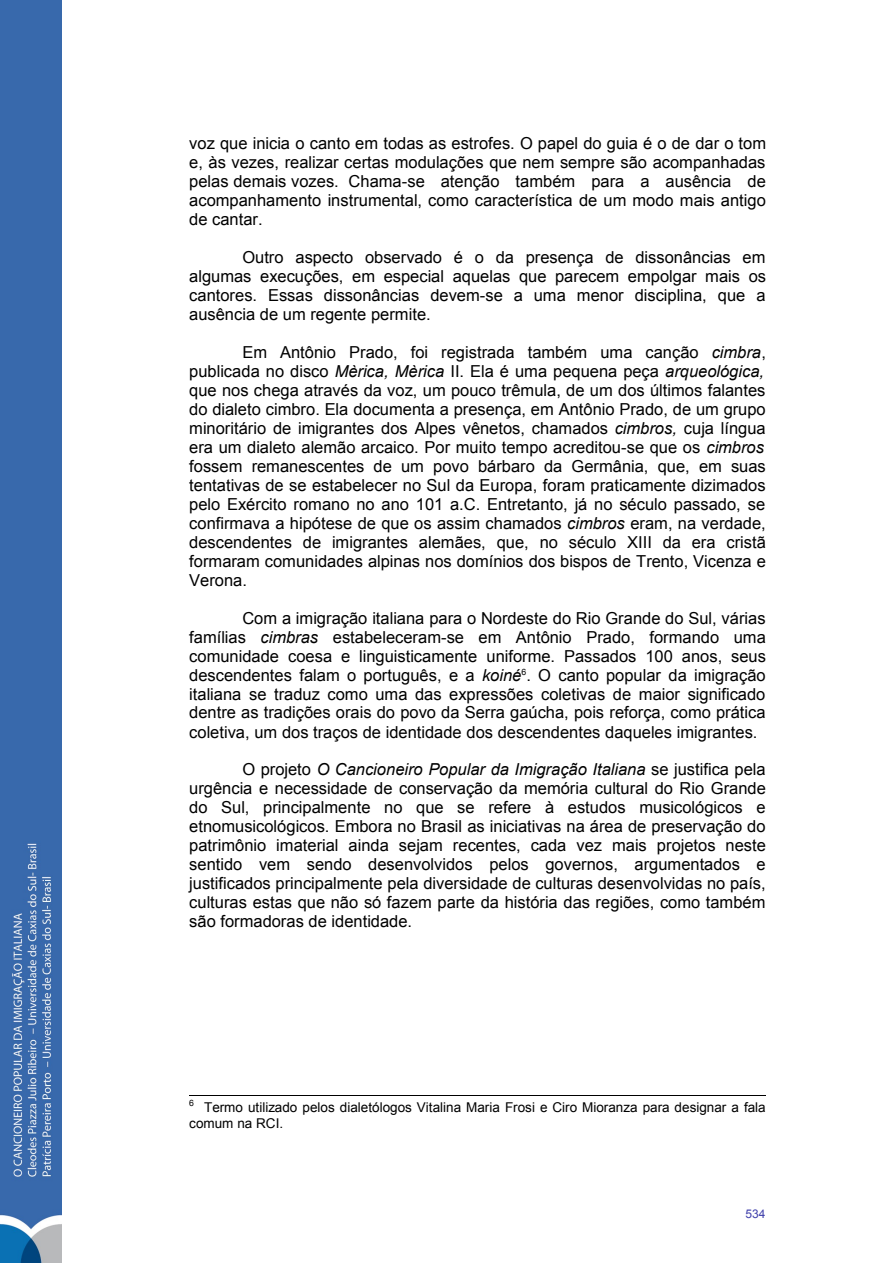
<style>
.page{position:relative;width:893px;height:1263px;background:#fff}
.page>*{position:absolute;margin:0;border:0;box-sizing:border-box;transform-origin:0 0}
.t1{font:16.5px/19px "Arial";color:#000;text-align:justify}
.t2{font:13.5px/15.9px "Arial";color:#000}
.t3{font:12px "Arial";color:#4040ab}
.s1{font-style:italic}
</style>
<div class="page">
<img style="left:0;top:0;width:61px;height:1263px">
<hr style="left:189px;top:1095px;width:576px;height:1px;background:#000">
<p class="t1" style="left:189px;top:134px;width:578px">voz que inicia o canto em todas as estrofes. O papel do guia é o de dar o tom e, às vezes, realizar certas modulações que nem sempre são acompanhadas pelas demais vozes. Chama-se atenção também para a ausência de acompanhamento instrumental, como característica de um modo mais antigo de cantar.</p>
<p class="t1" style="left:189px;top:248px;width:578px;text-indent:53px">Outro aspecto observado é o da presença de dissonâncias em algumas execuções, em especial aquelas que parecem empolgar mais os cantores. Essas dissonâncias devem-se a uma menor disciplina, que a ausência de um regente permite.</p>
<p class="t1" style="left:189px;top:343px;width:578px;text-align:left;text-indent:53px">Em Antônio Prado, foi registrada também uma canção <span class="s1">cimbra</span>, publicada no disco <span class="s1">Mèrica, Mèrica</span> II. Ela é uma pequena peça <span class="s1">arqueológica, </span>que nos chega através da voz, um pouco trêmula, de um dos últimos falantes do dialeto cimbro. Ela documenta a presença, em Antônio Prado, de um grupo minoritário de imigrantes dos Alpes vênetos, chamados <span class="s1">cimbros,</span> cuja língua era um dialeto alemão arcaico. Por muito tempo acreditou-se que os <span class="s1">cimbros </span>fossem remanescentes de um povo bárbaro da Germânia, que, em suas tentativas de se estabelecer no Sul da Europa, foram praticamente dizimados pelo Exército romano no ano 101 a.C. Entretanto, já no século passado, se confirmava a hipótese de que os assim chamados <span class="s1">cimbros</span> eram, na verdade, descendentes de imigrantes alemães, que, no século XIII da era cristã formaram comunidades alpinas nos domínios dos bispos de Trento, Vicenza e Verona.</p>
<p class="t1" style="left:189px;top:608px;width:578px;text-indent:53px">Com a imigração italiana para o Nordeste do Rio Grande do Sul, várias famílias <span class="s1">cimbras</span> estabeleceram-se em Antônio Prado, formando uma comunidade coesa e linguisticamente uniforme. Passados 100 anos, seus descendentes falam o português, e a <span class="s1">koiné</span><sup>6</sup>. O canto popular da imigração italiana se traduz como uma das expressões coletivas de maior significado dentre as tradições orais do povo da Serra gaúcha, pois reforça, como prática coletiva, um dos traços de identidade dos descendentes daqueles imigrantes.</p>
<p class="t1" style="left:189px;top:760px;width:578px;text-indent:53px">O projeto <span class="s1">O Cancioneiro Popular da Imigração Italiana</span> se justifica pela urgência e necessidade de conservação da memória cultural do Rio Grande do Sul, principalmente no que se refere à estudos musicológicos e etnomusicológicos. Embora no Brasil as iniciativas na área de preservação do patrimônio imaterial ainda sejam recentes, cada vez mais projetos neste sentido vem sendo desenvolvidos pelos governos, argumentados e justificados principalmente pela diversidade de culturas desenvolvidas no país, culturas estas que não só fazem parte da história das regiões, como também são formadoras de identidade.</p>
<p class="t2" style="left:189px;top:1099px;width:578px"><sup>6</sup> Termo utilizado pelos dialetólogos Vitalina Maria Frosi e Ciro Mioranza para designar a fala comum na RCI.</p>
<p class="t3" style="left:745px;top:1206px;width:22px">534</p>
</div>
